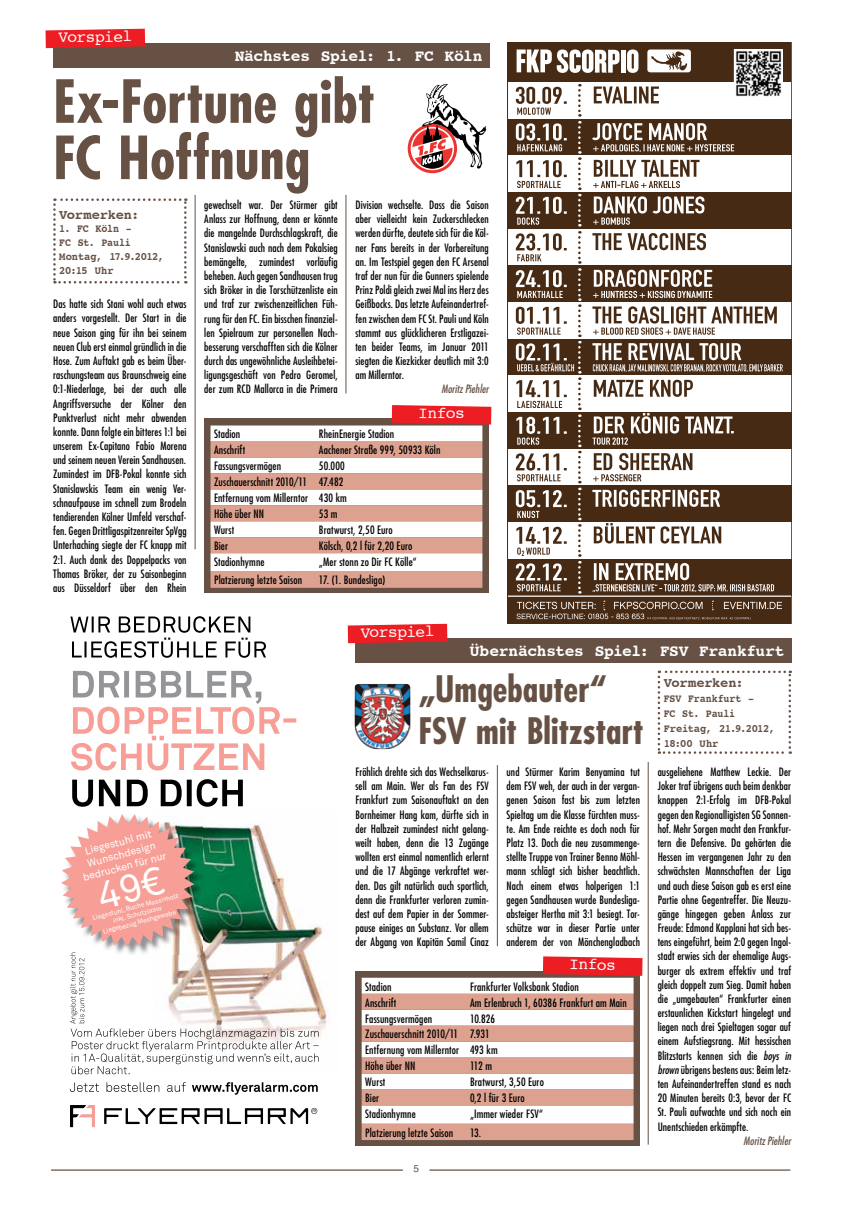
<style>
.page{position:relative;width:862px;height:1212px;background:#fff}
.page>*{position:absolute;margin:0;border:0;box-sizing:border-box;transform-origin:0 0}
.t1{font:700 condensed 57.75px/56.2px "Futura";color:#665144}
.t2{font:700 condensed 35.5px/41.6px "Futura";letter-spacing:-.005em;color:#665144}
.t3{font:700 16.25px "Courier";letter-spacing:-.025em;color:#fff}
.t4{font:16.25px "Courier";color:#fff}
.t5{font:700 13.75px "Courier";letter-spacing:-.02em;color:#665144}
.t6{font:condensed 11.25px/14.1px "Futura";letter-spacing:.01em;color:#000;text-align:justify}
.t7{font:700 11.25px/13.8px "Courier";letter-spacing:-.015em;color:#665144;scale:.89 1}
.t8{font:italic condensed 11.25px "Futura";letter-spacing:.01em;color:#665144}
.t9{font:10.38px/12.5px "Akkurat Std";color:#fff;text-align:center}
.t10{font:10px "Helvetica";color:#665144}
.t11{font:6.5px/7.9px "Akkurat Std";color:#fff;text-align:center}
.s1{font-style:italic}
</style>
<div class="page">
<hr style="left:429px;top:1169px;width:360px;height:2px;background:#665144">
<hr style="left:51px;top:1169px;width:351px;height:2px;background:#665144">
<hr style="left:195px;top:195px;width:1px;height:354px;background:#665144">
<hr style="left:497px;top:765px;width:1px;height:181px;background:#665144">
<svg style="left:53px;top:198px;width:133px;height:85px"></svg>
<svg style="left:657px;top:670px;width:133px;height:84px"></svg>
<div style="left:53px;top:43px;width:436px;height:25px;background:#665144"></div>
<div style="left:355px;top:638px;width:436px;height:25px;background:#665144"></div>
<div style="left:204px;top:418px;width:284px;height:175px;background:#665144"></div>
<div style="left:355px;top:971px;width:284px;height:175px;background:#665144"></div>
<hr style="left:345px;top:195px;width:1px;height:198px;background:#665144">
<hr style="left:647px;top:762px;width:1px;height:382px;background:#665144">
<svg style="left:45px;top:29px;width:100px;height:19px;background:#e8272d"></svg>
<svg style="left:347px;top:624px;width:100px;height:19px;background:#e9282e"></svg>
<img style="left:318px;top:925px;width:12px;height:137px">
<svg style="left:70px;top:1105px;width:25px;height:22px"></svg>
<svg style="left:104px;top:1108px;width:213px;height:16px"></svg>
<svg style="left:72px;top:779px;width:171px;height:28px"></svg>
<svg style="left:71px;top:671px;width:225px;height:99px"></svg>
<svg style="left:70px;top:616px;width:196px;height:42px"></svg>
<svg style="left:70px;top:1082px;width:247px;height:13px"></svg>
<svg style="left:210px;top:405px;width:281px;height:183px;background:#e6c4bc"></svg>
<svg style="left:361px;top:956px;width:281px;height:184px;background:#e6c5bc"></svg>
<svg style="left:407px;top:124px;width:50px;height:49px"></svg>
<svg style="left:407px;top:83px;width:80px;height:86px"></svg>
<img style="left:354px;top:684px;width:56px;height:65px">
<svg style="left:507px;top:43px;width:283px;height:581px"></svg>
<img style="left:733px;top:49px;width:49px;height:49px">
<img style="left:61px;top:814px;width:257px;height:260px">
<h3 class="t4" style="left:58px;top:25px;width:75px;rotate:-1deg">Vorspiel</h3>
<h3 class="t3" style="left:234px;top:43px;width:249px">Nächstes Spiel: 1. FC Köln</h3>
<h1 class="t1" style="left:53px;top:73px;width:323px">Ex-Fortune gibt<br>FC Hoffnung</h1>
<p class="t5" style="left:59px;top:203px;width:82px">Vormerken:</p>
<p class="t7" style="left:59px;top:221px;width:119px">1. FC Köln -<br>FC St. Pauli<br>Montag, 17.9.2012,<br>20:15 Uhr</p>
<p class="t6" style="left:53px;top:297px;width:135px">Das hatte sich Stani wohl auch etwas anders vorgestellt. Der Start in die neue Saison ging für ihn bei seinem neuen Club erst einmal gründlich in die Hose. Zum Auftakt gab es beim Über&shy;raschungsteam aus Braunschweig eine 0:1-Niederlage, bei der auch alle Angriffsversuche der Kölner den Punktverlust nicht mehr abwenden konnte. Dann folgte ein bitteres 1:1 bei unserem Ex-Capitano Fabio Morena und seinem neuen Verein Sandhausen.<br>Zumindest im DFB-Pokal konnte sich Stanislawskis Team ein wenig Ver&shy;schnaufpause im schnell zum Brodeln tendierenden Kölner Umfeld verschaf&shy;fen. Gegen Drittligaspitzenreiter SpVgg Unterhaching siegte der FC knapp mit 2:1. Auch dank des Doppelpacks von Thomas Bröker, der zu Saisonbeginn aus Düsseldorf über den Rhein</p>
<p class="t9" style="left:75px;top:847px;width:87px;rotate:-15deg">Liegestuhl mit<br>Wunschdesign bedrucken für nur</p>
<p class="t11" style="left:92px;top:914px;width:90px;rotate:-15deg">Liegestuhl, Buche Massivholz</p>
<p class="t11" style="left:100px;top:920px;width:77px;rotate:-15deg">inkl. Schutzlasur<br>Liegebezug Meshgew ebe</p>
<p class="t6" style="left:204px;top:198px;width:135px">gewechselt war. Der Stürmer gibt Anlass zur Hoffnung, denn er könnte die mangelnde Durchschlagskraft, die Stanislawski auch nach dem Pokalsieg bemängelte, zumindest vorläufig beheben. Auch gegen Sandhausen trug sich Bröker in die Torschützenliste ein und traf zur zwischenzeitlichen Füh&shy;rung für den FC. Ein bisschen finanziel&shy;len Spielraum zur personellen Nach&shy;besserung verschafften sich die Kölner durch das ungewöhnliche Ausleihbetei&shy;ligungsgeschäft von Pedro Geromel, der zum RCD Mallorca in die Primera</p>
<p class="t6" style="left:355px;top:198px;width:135px">Division wechselte. Dass die Saison aber vielleicht kein Zuckerschlecken werden dürfte, deutete sich für die Köl&shy;ner Fans bereits in der Vorbereitung an. Im Testspiel gegen den FC Arsenal traf der nun für die Gunners spielende Prinz Poldi gleich zwei Mal ins Herz des Geißbocks. Das letzte Aufeinandertref&shy;fen zwischen dem FC St. Pauli und Köln stammt aus glücklicheren Erstligazei&shy;ten beider Teams, im Januar 2011 siegten die Kiezkicker deutlich mit 3:0 am Millerntor.</p>
<p class="t8" style="left:441px;top:382px;width:49px">Moritz Piehler</p>
<h3 class="t4" style="left:418px;top:400px;width:48px;rotate:1deg">Infos</h3>
<p class="t6" style="left:214px;top:427px;width:28px">Stadion</p>
<p class="t6" style="left:319px;top:427px;width:77px">RheinEnergie Stadion</p>
<p class="t6" style="left:214px;top:443px;width:33px">Anschrift</p>
<p class="t6" style="left:319px;top:443px;width:123px">Aachener Straße 999, 50933 Köln</p>
<p class="t6" style="left:214px;top:459px;width:68px">Fassungsvermögen</p>
<p class="t6" style="left:214px;top:458px;width:134px;line-height:16px;text-align:left;text-indent:105px">50.000<br>Zuschauerschnitt 2010/11 47.482<br>Entfernung vom Millerntor 430 km<br>Höhe über NN</p>
<p class="t6" style="left:319px;top:507px;width:20px">53 m</p>
<p class="t6" style="left:214px;top:523px;width:22px">Wurst</p>
<p class="t6" style="left:319px;top:523px;width:75px">Bratwurst, 2,50 Euro</p>
<p class="t6" style="left:214px;top:538px;width:16px">Bier</p>
<p class="t6" style="left:319px;top:538px;width:95px">Kölsch, 0,2 l für 2,20 Euro</p>
<p class="t6" style="left:214px;top:554px;width:52px">Stadionhymne</p>
<p class="t6" style="left:319px;top:554px;width:99px">„Mer stonn zo Dir FC Kölle“</p>
<p class="t6" style="left:214px;top:573px;width:89px">Platzierung letzte Saison</p>
<p class="t6" style="left:319px;top:573px;width:68px">17. (1. Bundesliga)</p>
<h3 class="t4" style="left:360px;top:620px;width:75px;rotate:-1deg">Vorspiel</h3>
<h3 class="t3" style="left:469px;top:638px;width:316px">Übernächstes Spiel: FSV Frankfurt</h3>
<h2 class="t2" style="left:418px;top:668px;width:227px">„Umgebauter“<br>FSV mit Blitzstart</h2>
<p class="t6" style="left:355px;top:765px;width:135px">Fröhlich drehte sich das Wechselkarus&shy;sell am Main. Wer als Fan des FSV Frankfurt zum Saisonauftakt an den Bornheimer Hang kam, dürfte sich in der Halbzeit zumindest nicht gelang&shy;weilt haben, denn die 13 Zugänge wollten erst einmal namentlich erlernt und die 17 Abgänge verkraftet wer&shy;den. Das gilt natürlich auch sportlich, denn die Frankfurter verloren zumin&shy;dest auf dem Papier in der Sommer&shy;pause einiges an Substanz. Vor allem der Abgang von Kapitän Samil Cinaz</p>
<p class="t6" style="left:506px;top:765px;width:135px">und Stürmer Karim Benyamina tut dem FSV weh, der auch in der vergan&shy;genen Saison fast bis zum letzten Spieltag um die Klasse fürchten muss&shy;te. Am Ende reichte es doch noch für Platz 13. Doch die neu zusammenge&shy;stellte Truppe von Trainer Benno Möhl&shy;mann schlägt sich bisher beachtlich.<br>Nach einem etwas holperigen 1:1 gegen Sandhausen wurde Bundesliga&shy;absteiger Hertha mit 3:1 besiegt. Tor&shy;schütze war in dieser Partie unter anderem der von Mönchengladbach</p>
<h3 class="t4" style="left:569px;top:951px;width:48px;rotate:1deg">Infos</h3>
<p class="t6" style="left:365px;top:979px;width:28px">Stadion</p>
<p class="t6" style="left:470px;top:979px;width:110px">Frankfurter Volksbank Stadion</p>
<p class="t6" style="left:365px;top:995px;width:33px">Anschrift</p>
<p class="t6" style="left:470px;top:995px;width:158px">Am Erlenbruch 1, 60386 Frankfurt am Main</p>
<p class="t6" style="left:365px;top:1011px;width:68px">Fassungsvermögen</p>
<p class="t6" style="left:365px;top:1010px;width:134px;line-height:16px;text-align:left;text-indent:105px">10.826<br>Zuschauerschnitt 2010/11 7.931<br>Entfernung vom Millerntor 493 km<br>Höhe über NN</p>
<p class="t6" style="left:470px;top:1059px;width:23px">112 m</p>
<p class="t6" style="left:365px;top:1075px;width:22px">Wurst</p>
<p class="t6" style="left:470px;top:1075px;width:75px">Bratwurst, 3,50 Euro</p>
<p class="t6" style="left:365px;top:1091px;width:16px">Bier</p>
<p class="t6" style="left:470px;top:1091px;width:56px">0,2 l für 3 Euro</p>
<p class="t6" style="left:365px;top:1107px;width:52px">Stadionhymne</p>
<p class="t6" style="left:470px;top:1107px;width:74px">„Immer wieder FSV“</p>
<p class="t6" style="left:365px;top:1125px;width:89px">Platzierung letzte Saison</p>
<p class="t6" style="left:470px;top:1125px;width:13px">13.</p>
<p class="t10" style="left:413px;top:1161px;width:7px">5</p>
<p class="t5" style="left:663px;top:672px;width:82px">Vormerken:</p>
<p class="t7" style="left:663px;top:691px;width:126px;line-height:15px">FSV Frankfurt -<br>FC St. Pauli<br>Freitag, 21.9.2012,<br>18:00 Uhr</p>
<p class="t6" style="left:657px;top:765px;width:135px">ausgeliehene Matthew Leckie. Der Joker traf übrigens auch beim denkbar knappen 2:1-Erfolg im DFB-Pokal gegen den Regionalligisten SG Sonnen&shy;hof. Mehr Sorgen macht den Frankfur&shy;tern die Defensive. Da gehörten die Hessen im vergangenen Jahr zu den schwächsten Mannschaften der Liga und auch diese Saison gab es erst eine Partie ohne Gegentreffer. Die Neuzu&shy;gänge hingegen geben Anlass zur Freude: Edmond Kapplani hat sich bes&shy;tens eingeführt, beim 2:0 gegen Ingol&shy;stadt erwies sich der ehemalige Augs&shy;burger als extrem effektiv und traf gleich doppelt zum Sieg. Damit haben die „umgebauten“ Frankfurter einen erstaunlichen Kickstart hingelegt und liegen nach drei Spieltagen sogar auf einem Aufstiegsrang. Mit hessischen Blitzstarts kennen sich die <span class="s1">boys in brown</span> übrigens bestens aus: Beim letz&shy;ten Aufeinandertreffen stand es nach 20 Minuten bereits 0:3, bevor der FC St. Pauli aufwachte und sich noch ein Unentschieden erkämpfte.</p>
<p class="t8" style="left:743px;top:1133px;width:49px">Moritz Piehler</p>
</div>
